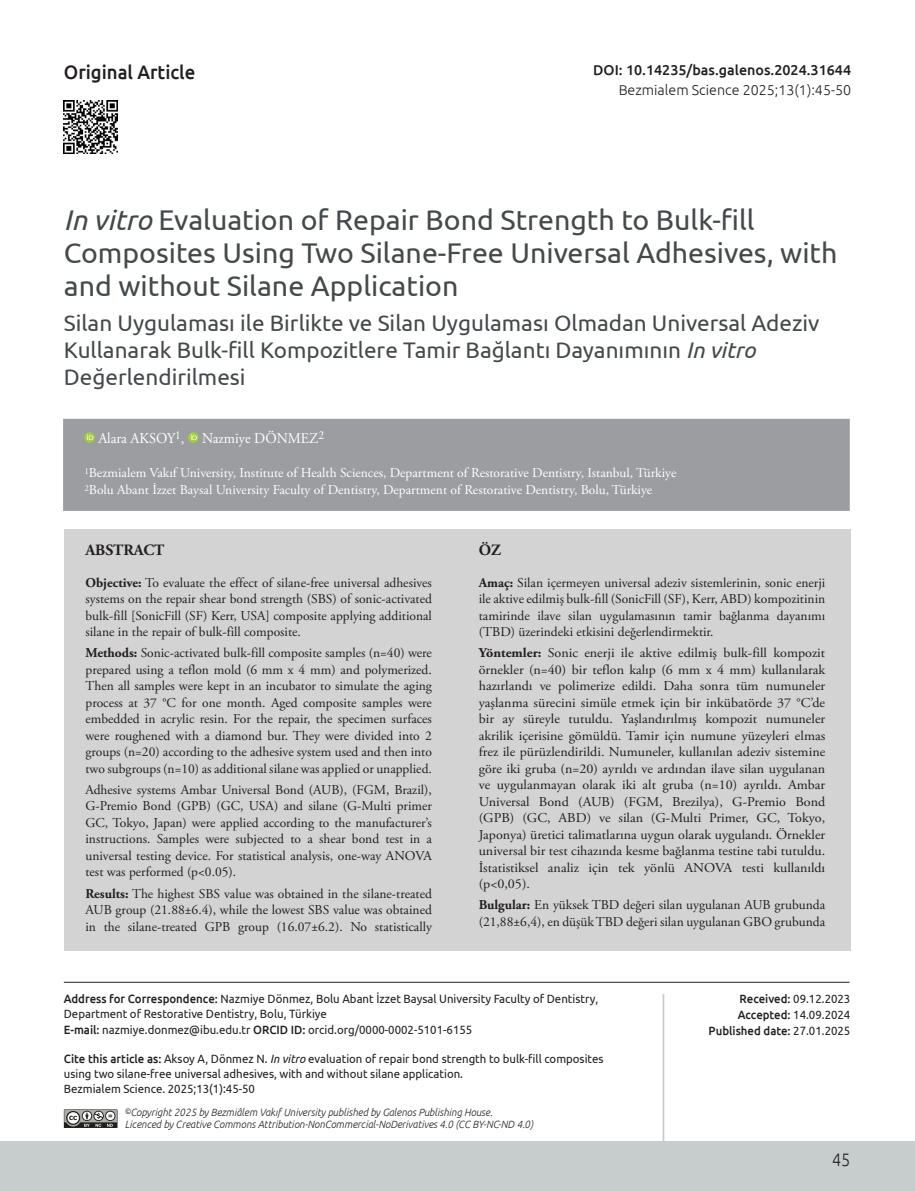
<style>
.page{position:relative;width:915px;height:1191px;background:#fff}
.page>*{position:absolute;margin:0;border:0;box-sizing:border-box;transform-origin:0 0}
.BASLIK{font:28.5px/33px "Ubuntu";color:#45494c}
._2__BASLIK{font:22.5px/27px "Ubuntu";color:#45494c}
.t1{font:500 19.5px "Ubuntu";color:#231f20;scale:.95 1}
.t2{font:300 18px "Ubuntu";color:#231f20;scale:.9 1}
.ABSTRACT_BASLIK{font:700 15.75px "Adobe Garamond Pro";color:#231f20}
.YAZARLAR{font:15px "Adobe Garamond Pro";color:#fff;scale:.95 1}
.DOİ{font:500 14.25px "Ubuntu";color:#231f20}
.SAYFA_ARA{font:300 14.25px "Ubuntu";color:#231f20}
.OZET{font:13.5px/16.5px "Adobe Garamond Pro";color:#231f20;text-align:justify}
.OZET-2{font:13.5px/16.5px "Adobe Garamond Pro";color:#231f20;text-align:justify;scale:1.04 1}
.KURUM{font:13.5px "Adobe Garamond Pro";color:#fff}
.CITE_AS{font:12px/15px "Ubuntu";color:#231f20;scale:.95 1}
.t3{font:500 12px "Ubuntu";color:#231f20;scale:.95 1}
.t4{font:italic 300 10.5px/12px "Ubuntu";color:#231f20;scale:.95 1}
.s1{font-style:italic}
.s2{font-weight:700}
.s3{font-weight:500}
.s4{font-size:7.8px}
.s5{font-weight:400}
</style>
<div class="page">
<div style="left:0;top:1141px;width:914px;height:50px;background:#c7cccd"></div>
<svg style="left:64px;top:1109px;width:53px;height:19px"></svg>
<div style="left:63px;top:419px;width:786px;height:92px;background:#9b9da1"></div>
<svg style="left:84px;top:432px;width:11px;height:11px"></svg>
<svg style="left:87px;top:434px;width:6px;height:6px"></svg>
<div style="left:188px;top:432px;width:10px;height:11px;background:#a6ce3b;border-radius:50%"></div>
<svg style="left:191px;top:434px;width:6px;height:6px"></svg>
<div style="left:64px;top:529px;width:393px;height:421px;background:#d2d3d2"></div>
<div style="left:457px;top:529px;width:393px;height:421px;background:#d2d3d2"></div>
<hr style="left:64px;top:981px;width:785px;height:1px;background:#231f20">
<hr style="left:662px;top:993px;width:2px;height:179px;background:#c7cccd">
<img style="left:64px;top:100px;width:53px;height:54px">
<h3 class="t1" style="left:64px;top:60px;width:140px">Original Article</h3>
<p class="DOİ" style="left:593px;top:61px;width:259px">DOI: 10.14235/bas.galenos.2024.31644</p>
<p class="SAYFA_ARA" style="left:618px;top:81px;width:234px">Bezmialem Science 2025;13(1):45-50</p>
<p class="BASLIK" style="left:64px;top:202px;width:774px"><span class="s1">In vitro</span> Evaluation of Repair Bond Strength to Bulk-fill<br>Composites Using Two Silane-Free Universal Adhesives, with and without Silane Application</p>
<p class="_2__BASLIK" style="left:64px;top:309px;width:757px">Silan Uygulaması ile Birlikte ve Silan Uygulaması Olmadan Universal Adeziv<br>Kullanarak Bulk-fill Kompozitlere Tamir Bağlantı Dayanımının <span class="s1">In vitro<br></span>Değerlendirilmesi</p>
<p class="YAZARLAR" style="left:98px;top:429px;width:239px">Alara AKSOY<sup>1</sup>, Nazmiye DÖNMEZ<sup>2</sup></p>
<p class="KURUM" style="left:84px;top:465px;width:593px"><sup>1</sup>Bezmialem Vakıf University, Institute of Health Sciences, Department of Restorative Dentistry, Istanbul, Türkiye</p>
<p class="KURUM" style="left:84px;top:481px;width:569px"><sup>2</sup>Bolu Abant İzzet Baysal University Faculty of Dentistry, Department of Restorative Dentistry, Bolu, Türkiye</p>
<p class="ABSTRACT_BASLIK" style="left:85px;top:541px;width:80px">ABSTRACT</p>
<p class="OZET" style="left:85px;top:574px;width:348px"><span class="s2">Objective:</span> To evaluate the effect of silane-free universal adhesives systems on the repair shear bond strength (SBS) of sonic-activated bulk-fill [SonicFill (SF) Kerr, USA] composite applying additional silane in the repair of bulk-fill composite.</p>
<p class="OZET" style="left:85px;top:645px;width:348px"><span class="s2">Methods:</span> Sonic-activated bulk-fill composite samples (n=40) were prepared using a teflon mold (6 mm x 4 mm) and polymerized.<br>Then all samples were kept in an incubator to simulate the aging process at 37 °C for one month. Aged composite samples were embedded in acrylic resin. For the repair, the specimen surfaces were roughened with a diamond bur. They were divided into 2 groups (n=20) according to the adhesive system used and then into two subgroups (n=10) as additional silane was applied or unapplied.</p>
<p class="OZET" style="left:85px;top:782px;width:348px">Adhesive systems Ambar Universal Bond (AUB), (FGM, Brazil), G-Premio Bond (GPB) (GC, USA) and silane (G-Multi primer GC, Tokyo, Japan) were applied according to the manufacturer’s instructions. Samples were subjected to a shear bond test in a universal testing device. For statistical analysis, one-way ANOVA test was performed (p&lt;0.05).</p>
<p class="OZET" style="left:85px;top:885px;width:348px"><span class="s2">Results:</span> The highest SBS value was obtained in the silane-treated AUB group (21.88±6.4), while the lowest SBS value was obtained in the silane-treated GPB group (16.07±6.2). No statistically</p>
<p class="ABSTRACT_BASLIK" style="left:478px;top:541px;width:24px">ÖZ</p>
<p class="OZET" style="left:478px;top:574px;width:348px"><span class="s2">Amaç:</span> Silan içermeyen universal adeziv sistemlerinin, sonic enerji ile aktive edilmiş bulk-fıll (SonicFill (SF), Kerr, ABD) kompozitinin tamirinde ilave silan uygulamasının tamir bağlanma dayanımı (TBD) üzerindeki etkisini değerlendirmektir.</p>
<p class="OZET-2" style="left:478px;top:645px;width:334px"><span class="s2">Yöntemler:</span> Sonic enerji ile aktive edilmiş bulk-fill kompozit örnekler (n=40) bir teflon kalıp (6 mm x 4 mm) kullanılarak hazırlandı ve polimerize edildi. Daha sonra tüm numuneler yaşlanma sürecini simüle etmek için bir inkübatörde 37 °C’de bir ay süreyle tutuldu. Yaşlandırılmış kompozit numuneler akrilik içerisine gömüldü. Tamir için numune yüzeyleri elmas frez ile pürüzlendirildi. Numuneler, kullanılan adeziv sistemine göre iki gruba (n=20) ayrıldı ve ardından ilave silan uygulanan ve uygulanmayan olarak iki alt gruba (n=10) ayrıldı. Ambar Universal Bond (AUB) (FGM, Brezilya), G-Premio Bond (GPB) (GC, ABD) ve silan (G-Multi Primer, GC, Tokyo, Japonya) üretici talimatlarına uygun olarak uygulandı. Örnekler universal bir test cihazında kesme bağlanma testine tabi tutuldu.<br>İstatistiksel analiz için tek yönlü ANOVA testi kullanıldı (p&lt;0,05).</p>
<p class="OZET" style="left:478px;top:897px;width:348px"><span class="s2">Bulgular:</span> En yüksek TBD değeri silan uygulanan AUB grubunda (21,88±6,4), en düşük TBD değeri silan uygulanan GBO grubunda</p>
<p class="CITE_AS" style="left:64px;top:991px;width:563px"><span class="s3">Address for Correspondence:</span> Nazmiye Dönmez, Bolu Abant İzzet Baysal University Faculty of Dentistry,<br>Department of Restorative Dentistry, Bolu, Türkiye</p>
<p class="CITE_AS" style="left:64px;top:1021px;width:431px"><span class="s3">E-mail:</span> nazmiye.donmez@ibu.edu.tr <span class="s3">ORCID ID:</span> orcid.org/0000-0002-5101-6155</p>
<p class="CITE_AS" style="left:64px;top:1050px;width:569px"><span class="s3">Cite this article as:</span> Aksoy A, Dönmez N. <span class="s1">In vitro</span> evaluation of repair bond strength to bulk-fill composites using two silane-free universal adhesives, with and without silane application.<br>Bezmialem Science. 2025;13(1):45-50</p>
<p class="t4" style="left:125px;top:1106px;width:431px"><span class="s4">©</span>Copyright 2025 by Bezmiâlem Vakıf University published by Galenos Publishing House.<br>Licenced by Creative Commons Attribution-NonCommercial-NoDerivatives 4.0 (CC BY-NC-ND 4.0)</p>
<p class="CITE_AS" style="left:739px;top:991px;width:118px"><span class="s3">Received:</span> 09.12.2023</p>
<p class="CITE_AS" style="left:737px;top:1006px;width:120px"><span class="s3">Accepted:</span> 14.09.2024</p>
<p class="t3" style="left:708px;top:1023px;width:151px">Published date: <span class="s5">27.01.2025</span></p>
<h3 class="t2" style="left:831px;top:1148px;width:22px">45</h3>
</div>
